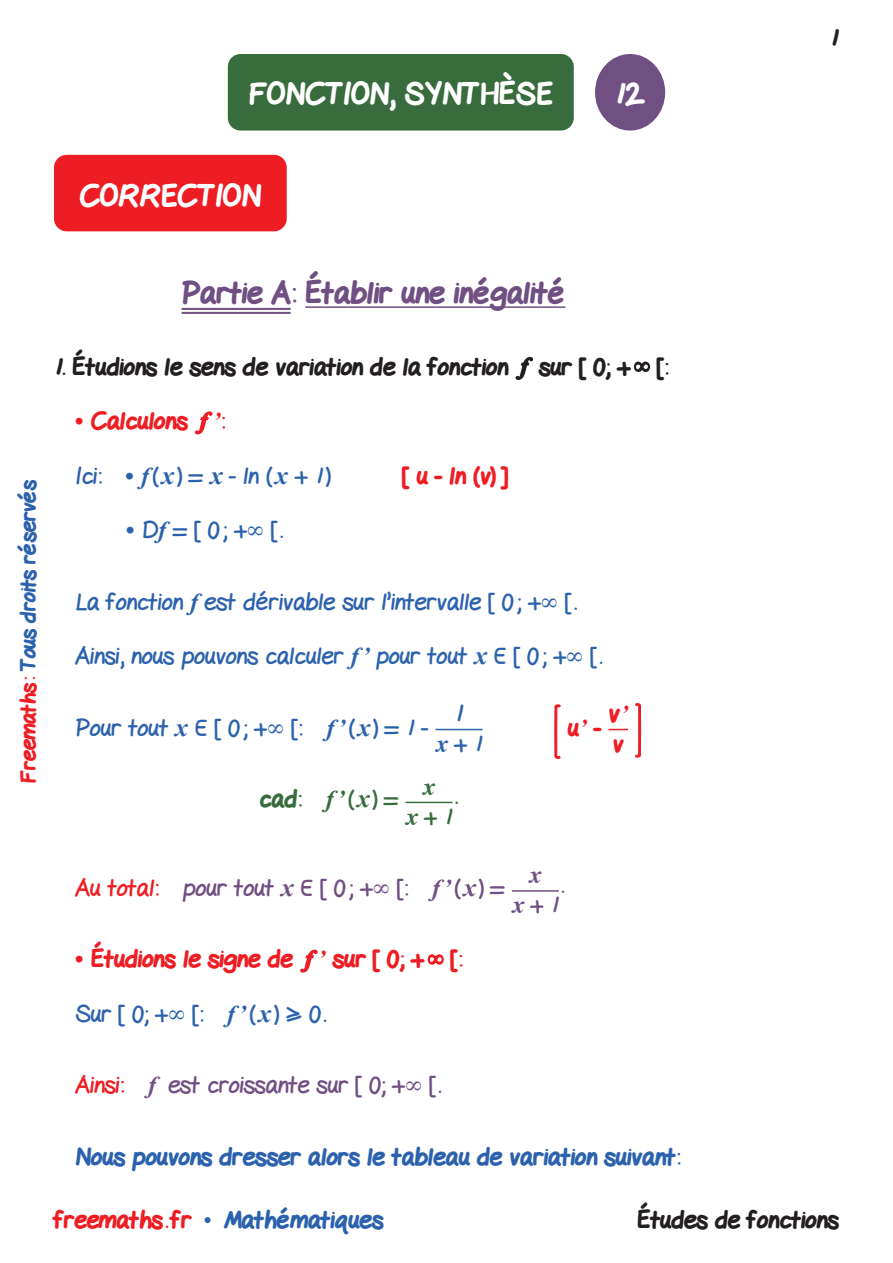
<style>
.page{position:relative;width:893px;height:1263px;background:#fff}
.page>*{position:absolute;margin:0;border:0;box-sizing:border-box;transform-origin:0 0}
.t1{font:800 30px "Gel Pen";color:#fff}
.t2{font:800 30px "Gel Pen";color:#704f83}
.Texte{font:800 25.5px "Gel Pen";color:#ee1d23}
.Texte-2{font:25.5px "Gel Pen";color:#2c62ad}
.Texte-3{font:italic 700 25.5px "Times";color:#386c3d}
.Texte-4{font:italic 700 25.5px "Times";color:#704f83}
.Texte-5{font:24px "Gel Pen";color:#2c62ad}
.Texte-6{font:800 24px "Gel Pen";color:#2c62ad}
.Sous_titre{font:800 24px "Gel Pen";color:#231f20}
.Texte-7{font:24px "Gel Pen";color:#704f83}
.Texte-8{font:800 24px "Gel Pen";color:#ee1d23}
.Sous_titre-2{font:24px "Gel Pen";color:#2c62ad}
.Texte-9{font:800 24px "Gel Pen";color:#386c3d}
.Texte-10{font:24px "Gel Pen";color:#386c3d}
.t3{font:800 21px "Gel Pen";letter-spacing:-.01em;color:#2c62ad}
.s1{color:#ee1d23}
.s2{font-family:"Times";font-weight:400}
.s3{font-family:"Times New Roman";font-weight:700;font-style:italic}
.s4{font-family:"Times"}
.s5{font-family:"Times New Roman";font-weight:700;font-style:italic;font-size:25.5px}
.s6{font-family:"Times";font-weight:700;font-style:italic;font-size:25.5px}
.s7{font-weight:400}
.s8{font-family:"Times New Roman";font-weight:700;font-style:italic;font-size:24px}
.s9{font-family:"Times New Roman";font-weight:400}
</style>
<div class="page">
<div style="left:54px;top:155px;width:233px;height:76px;background:#ee1d23;border-radius:13px"></div>
<hr style="left:182px;top:308px;width:109px;height:2px;background:#704f83">
<hr style="left:182px;top:312px;width:109px;height:2px;background:#704f83">
<hr style="left:305px;top:306px;width:260px;height:2px;background:#704f83">
<svg style="left:515px;top:357px;width:19px;height:23px"></svg>
<svg style="left:633px;top:361px;width:17px;height:11px"></svg>
<svg style="left:195px;top:411px;width:18px;height:24px"></svg>
<hr style="left:436px;top:729px;width:46px;height:1px;background:#2c62ad">
<svg style="left:554px;top:704px;width:7px;height:55px"></svg>
<svg style="left:608px;top:729px;width:20px;height:1px"></svg>
<svg style="left:635px;top:703px;width:6px;height:55px"></svg>
<hr style="left:405px;top:802px;width:47px;height:1px;background:#386c3d">
<hr style="left:512px;top:890px;width:47px;height:2px;background:#704f83">
<svg style="left:300px;top:949px;width:18px;height:24px"></svg>
<svg style="left:427px;top:954px;width:17px;height:11px"></svg>
<div style="left:228px;top:54px;width:346px;height:77px;background:#386c3d;border-radius:13px"></div>
<div style="left:595px;top:54px;width:70px;height:77px;background:#704f83;border-radius:50%"></div>
<p class="t1" style="left:249px;top:72px;width:305px">FONCTION, SYNTHÈSE</p>
<p class="t1" style="left:614px;top:72px;width:32px">12</p>
<p class="Sous_titre" style="left:830px;top:21px;width:10px">1</p>
<p class="t1" style="left:80px;top:174px;width:183px">CORRECTION</p>
<p class="t3" style="left:13px;top:783px;width:305px;rotate:-90deg"><span class="s1">Freemaths:</span> Tous droits réservés</p>
<p class="t2" style="left:182px;top:271px;width:385px">Partie A: Établir une inégalité</p>
<p class="Sous_titre" style="left:54px;top:349px;width:456px">1. Étudions le sens de variation de la fonction</p>
<p class="Sous_titre" style="left:539px;top:349px;width:131px">sur [ 0; + [:</p>
<p class="Texte-8" style="left:75px;top:404px;width:151px"><span class="s2">•</span> Calculons <span class="s3">’</span>:</p>
<p class="Texte-5" style="left:75px;top:456px;width:257px">Ici: <span class="s4">•</span> <span class="s3">f</span>(<span class="s5">x</span>) = <span class="s5">x</span> - ln (<span class="s5">x</span> + 1)</p>
<p class="Texte-8" style="left:403px;top:458px;width:107px">[ u - ln (v) ]</p>
<p class="Sous_titre-2" style="left:126px;top:510px;width:158px"><span class="s4">•</span> D<span class="s3">f</span> = [ 0; +∞ [.</p>
<p class="Texte-5" style="left:75px;top:582px;width:503px">La fonction <span class="s3">f</span> est dérivable sur l’intervalle [ 0 ; +∞ [.</p>
<p class="Texte-5" style="left:75px;top:636px;width:528px">Ainsi, nous pouvons calculer <span class="s3">f’</span> pour tout <span class="s5">x</span> ı [ 0 ; +∞ [.</p>
<p class="Texte-2" style="left:455px;top:692px;width:10px">1</p>
<p class="Texte-5" style="left:436px;top:724px;width:48px"><span class="s6">x</span> + 1</p>
<p class="Texte-5" style="left:75px;top:708px;width:355px">Pour tout <span class="s5">x</span> ı [ 0 ; +∞ [: <span class="s3">f’</span>(<span class="s5">x</span>) = 1 -</p>
<p class="Texte-3" style="left:423px;top:762px;width:14px">x</p>
<p class="Texte-10" style="left:405px;top:797px;width:48px"><span class="s6">x</span> + 1</p>
<p class="Texte-9" style="left:260px;top:782px;width:140px">cad: <span class="s3">f’</span><span class="s7">(</span><span class="s5">x</span><span class="s7">) =</span></p>
<p class="Texte-10" style="left:455px;top:776px;width:4px">.</p>
<p class="Texte" style="left:609px;top:694px;width:21px">v<span class="s8">’</span></p>
<p class="Texte-8" style="left:613px;top:726px;width:12px">v</p>
<p class="Texte-8" style="left:568px;top:710px;width:35px">u<span class="s3">’</span> -</p>
<p class="Texte-4" style="left:529px;top:851px;width:14px">x</p>
<p class="Texte-7" style="left:512px;top:885px;width:48px"><span class="s6">x</span> + 1</p>
<p class="Texte-7" style="left:75px;top:868px;width:431px"><span class="s1">Au total:</span> pour tout <span class="s5">x</span> ı [ 0 ; +∞ [: <span class="s3">f’</span>(<span class="s5">x</span>) =</p>
<p class="Texte-7" style="left:562px;top:865px;width:4px">.</p>
<p class="Texte-8" style="left:75px;top:942px;width:388px"><span class="s2">•</span> Étudions le signe de <span class="s3">’</span> sur [ 0; + [:</p>
<p class="Texte-5" style="left:75px;top:994px;width:252px">Sur [ 0; +∞ [: <span class="s3">f’</span>(<span class="s5">x</span>) ≥ 0.</p>
<p class="Texte-7" style="left:75px;top:1065px;width:367px"><span class="s1">Ainsi:</span> <span class="s3">f</span> est croissante sur [ 0; +∞ [.</p>
<p class="Texte-6" style="left:75px;top:1139px;width:606px">Nous pouvons dresser alors le tableau de variation suivant:</p>
<p class="Texte-6" style="left:54px;top:1202px;width:331px"><span class="s1">freemaths . fr</span> <span class="s9">•</span> Mathématiques</p>
<p class="Sous_titre" style="left:637px;top:1202px;width:203px">Études de fonctions</p>
</div>
